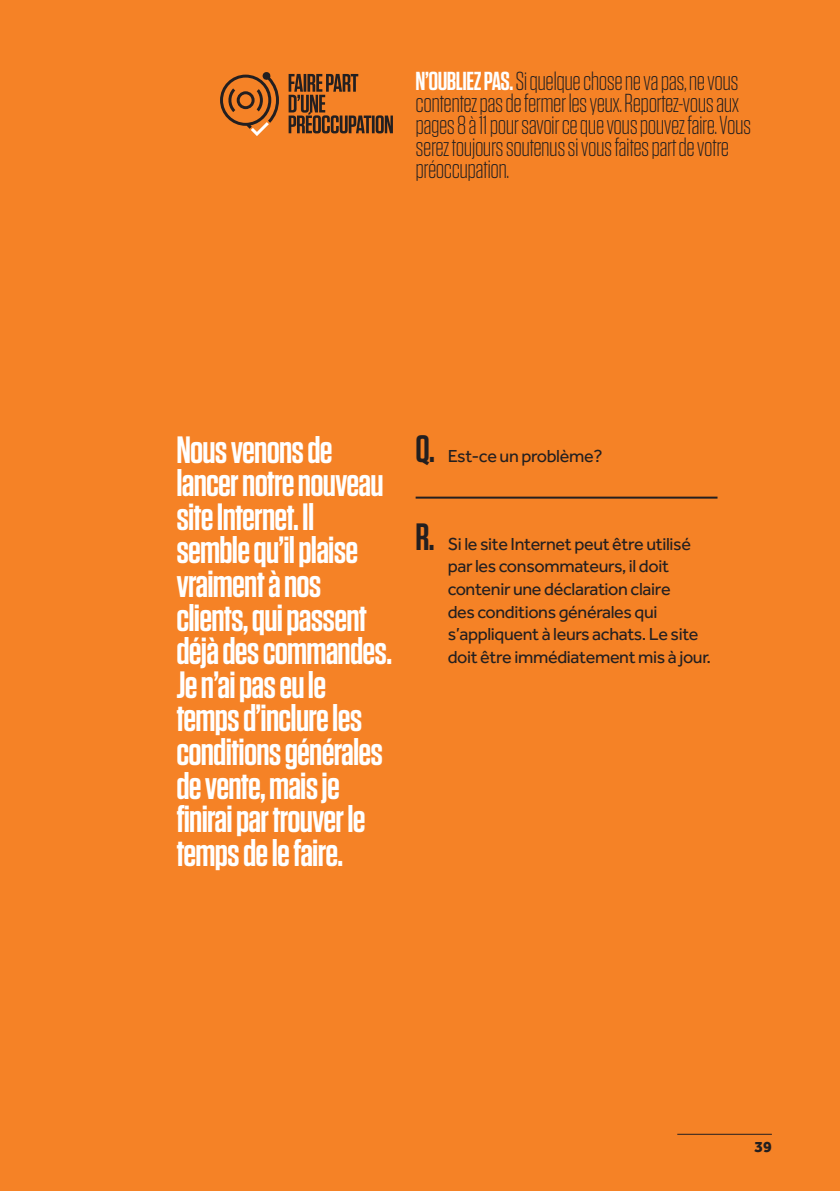
<style>
.page{position:relative;width:840px;height:1191px;background:#fff}
.page>*{position:absolute;margin:0;border:0;box-sizing:border-box;transform-origin:0 0}
.t1{font:600 38px/33.6px "Tungsten";letter-spacing:-.02em;color:#fff}
.t2{font:300 26px/22px "Tungsten";letter-spacing:-.02em;color:#231f20}
.t3{font:18px/22.6px "Effra";letter-spacing:-.02em;color:#231f20}
.t4{font:800 16px "Effra";color:#231f20}
.s1{font-weight:600;color:#fff}
.s2{font-family:"Tungsten";font-weight:600;font-size:38px}
</style>
<div class="page">
<div style="left:0;top:0;width:839px;height:1191px;background:#f58226"></div>
<hr style="left:415px;top:496px;width:302px;height:2px;background:#231f20">
<svg style="left:220px;top:72px;width:59px;height:64px"></svg>
<svg style="left:288px;top:74px;width:104px;height:59px"></svg>
<hr style="left:677px;top:1134px;width:94px;height:1px;background:#231f20">
<p class="t2" style="left:415px;top:70px;width:337px"><span class="s1">N’OUBLIEZ PAS.</span> Si quelque chose ne va pas, ne vous contentez pas de fermer les yeux. Reportez-vous aux pages 8 à 11 pour savoir ce que vous pouvez faire. Vous serez toujours soutenus si vous faites part de votre préoccupation.</p>
<p class="t1" style="left:176px;top:433px;width:217px">Nous venons de lancer notre nouveau site Internet. Il semble qu’il plaise vraiment à nos clients, qui passent déjà des commandes.<br>Je n’ai pas eu le temps d’inclure les conditions générales de vente, mais je finirai par trouver le temps de le faire.</p>
<p class="t3" style="left:415px;top:444px;width:188px"><span class="s2">Q.</span> Est-ce un problème?</p>
<p class="t3" style="left:447px;top:532px;width:265px;text-indent:-32px"><span class="s2">R.</span> Si le site Internet peut être utilisé par les consommateurs, il doit contenir une déclaration claire<br>des conditions générales qui s’appliquent à leurs achats. Le site doit être immédiatement mis à jour.</p>
<p class="t4" style="left:754px;top:1137px;width:19px">39</p>
</div>
